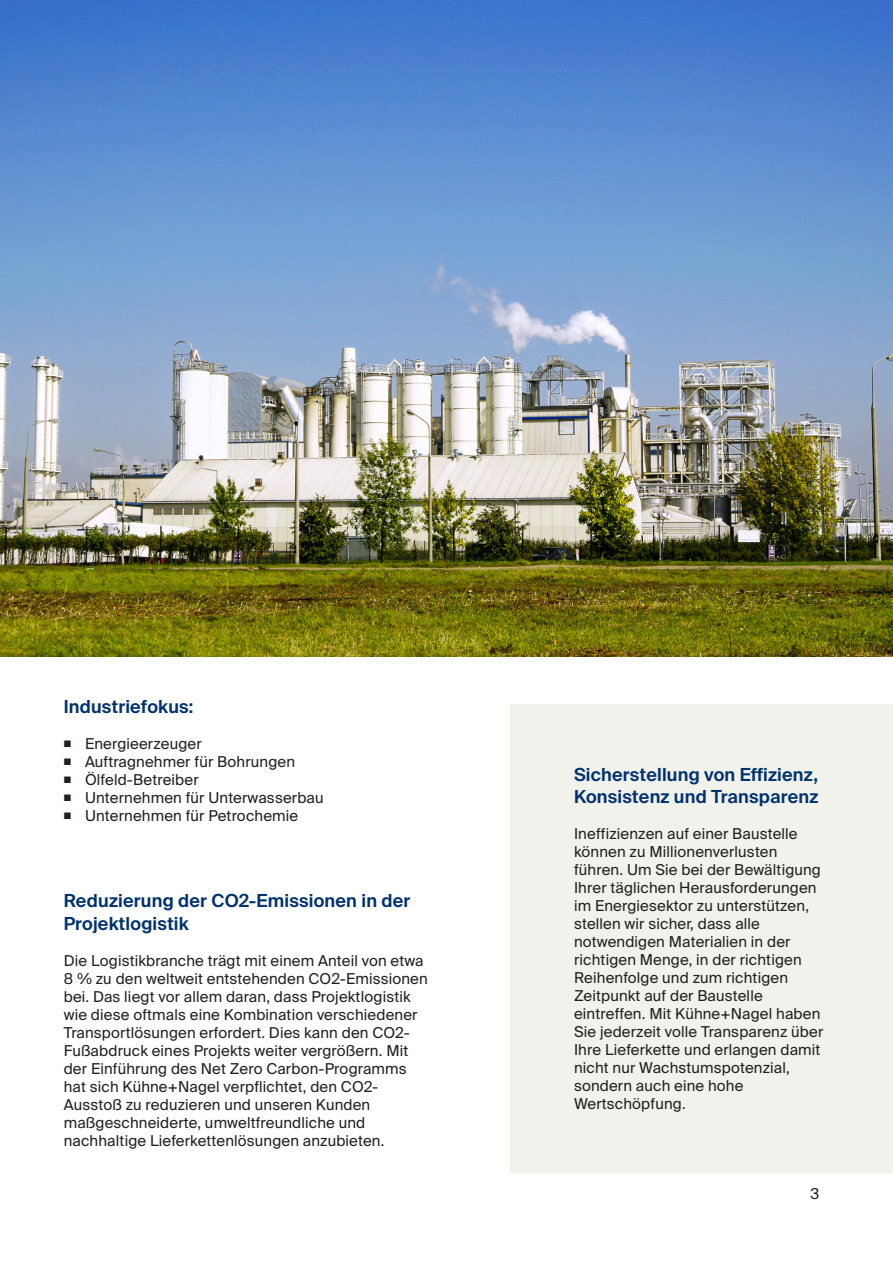
<style>
.page{position:relative;width:893px;height:1263px;background:#fff}
.page>*{position:absolute;margin:0;border:0;box-sizing:border-box;transform-origin:0 0}
.x___15pt{font:600 18px/22.5px "Suisse Intl";letter-spacing:.01em;color:#00326d}
.x___15pt-2{font:15px/18px "Suisse Intl";letter-spacing:.01em;color:#231f20}
._1_6_x___10pt{font:15px "Suisse Intl";color:#231f20}
.s1{font-size:12px}
</style>
<div class="page">
<div style="left:510px;top:704px;width:383px;height:468px;background:#f2f2ed"></div>
<img style="left:0;top:0;width:893px;height:656px">
<p class="x___15pt" style="left:64px;top:696px;width:131px">Industriefokus:</p>
<p class="x___15pt-2" style="left:64px;top:735px;width:139px"><span class="s1">■</span> Energieerzeuger</p>
<p class="x___15pt-2" style="left:64px;top:753px;width:233px"><span class="s1">■</span> Auftragnehmer für Bohrungen</p>
<p class="x___15pt-2" style="left:64px;top:771px;width:136px"><span class="s1">■</span> Ölfeld-Betreiber</p>
<p class="x___15pt-2" style="left:64px;top:789px;width:261px"><span class="s1">■</span> Unternehmen für Unterwasserbau</p>
<p class="x___15pt-2" style="left:64px;top:807px;width:236px"><span class="s1">■</span> Unternehmen für Petrochemie</p>
<p class="x___15pt" style="left:64px;top:890px;width:348px">Reduzierung der CO2-Emissionen in der<br>Projektlogistik</p>
<p class="x___15pt-2" style="left:64px;top:952px;width:366px">Die Logistikbranche trägt mit einem Anteil von etwa 8 % zu den weltweit entstehenden CO2-Emissionen bei. Das liegt vor allem daran, dass Projektlogistik wie diese oftmals eine Kombination verschiedener Transportlösungen erfordert. Dies kann den CO2- Fußabdruck eines Projekts weiter vergrößern. Mit der Einführung des Net Zero Carbon-Programms hat sich Kühne+Nagel verpflichtet, den CO2- Ausstoß zu reduzieren und unseren Kunden maßgeschneiderte, umweltfreundliche und nachhaltige Lieferkettenlösungen anzubieten.</p>
<p class="x___15pt" style="left:574px;top:763px;width:246px">Sicherstellung von Effizienz,<br>Konsistenz und Transparenz</p>
<p class="x___15pt-2" style="left:574px;top:825px;width:251px">Ineffizienzen auf einer Baustelle können zu Millionenverlusten führen. Um Sie bei der Bewältigung<br>Ihrer täglichen Herausforderungen im Energiesektor zu unterstützen, stellen wir sicher, dass alle notwendigen Materialien in der richtigen Menge, in der richtigen<br>Reihenfolge und zum richtigen<br>Zeitpunkt auf der Baustelle eintreffen. Mit Kühne+Nagel haben<br>Sie jederzeit volle Transparenz über<br>Ihre Lieferkette und erlangen damit nicht nur Wachstumspotenzial, sondern auch eine hohe<br>Wertschöpfung.</p>
<p class="_1_6_x___10pt" style="left:810px;top:1185px;width:10px">3</p>
</div>
